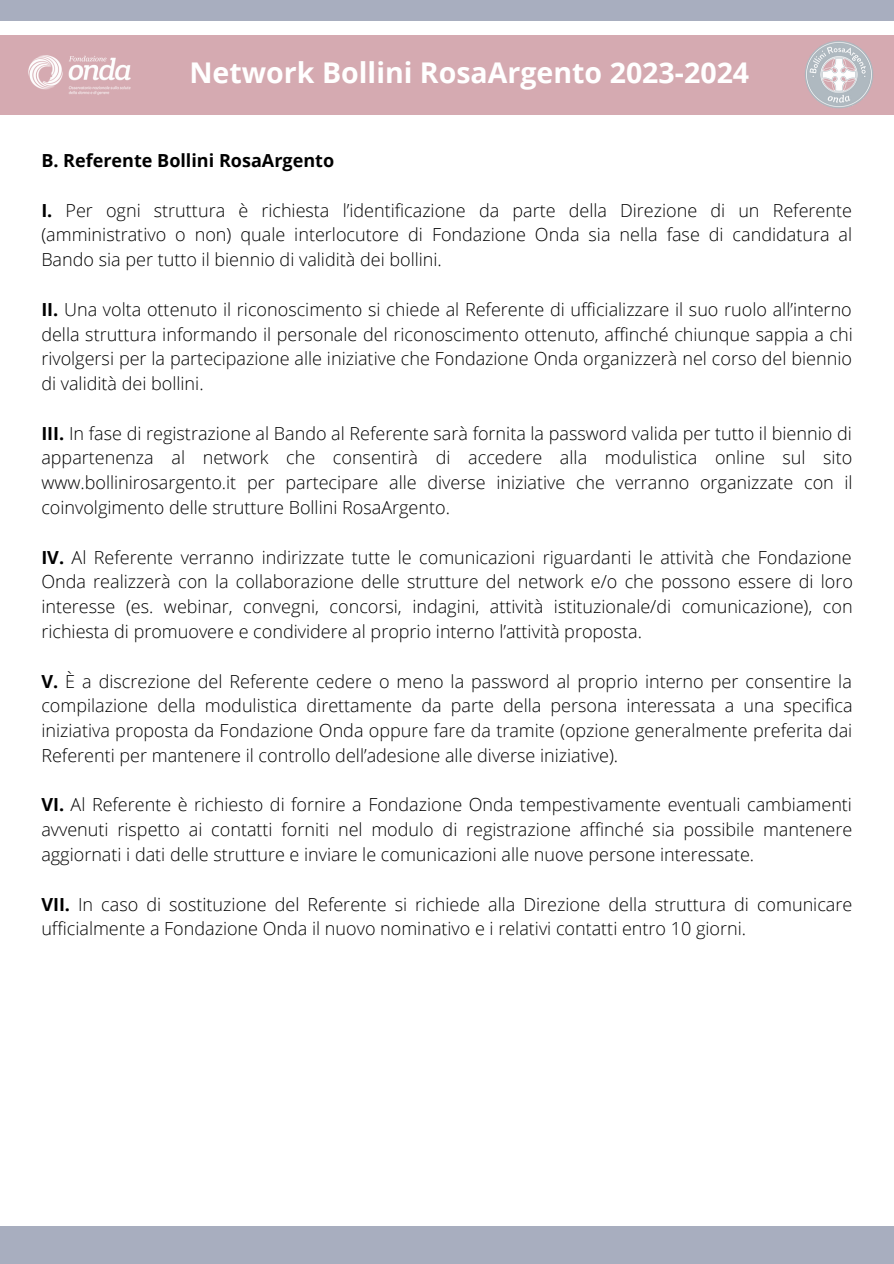
<style>
.page{position:relative;width:894px;height:1264px;background:#fff}
.page>*{position:absolute;margin:0;border:0;box-sizing:border-box;transform-origin:0 0}
.t1{font:700 28.5px "Open Sans";color:#fff}
.t2{font:300 18px/24.8px "Open Sans";color:#000;text-align:justify}
.t3{font:700 18px "Open Sans";color:#000}
.s1{font-weight:700}
</style>
<div class="page">
<div style="left:0;top:1226px;width:893px;height:37px;background:#a8aebf"></div>
<div style="left:0;top:0;width:893px;height:21px;background:#a8aebf"></div>
<div style="left:0;top:35px;width:893px;height:80px;background:#d5aab1"></div>
<img style="left:28px;top:55px;width:103px;height:40px">
<img style="left:805px;top:40px;width:68px;height:69px">
<p class="t1" style="left:189px;top:53px;width:561px">Network Bollini RosaArgento 2023-2024</p>
<p class="t3" style="left:41px;top:148px;width:294px">B. Referente Bollini RosaArgento</p>
<p class="t2" style="left:41px;top:197px;width:812px"><span class="s1">I.</span> Per ogni struttura è richiesta l’identificazione da parte della Direzione di un Referente (amministrativo o non) quale interlocutore di Fondazione Onda sia nella fase di candidatura al Bando sia per tutto il biennio di validità dei bollini.</p>
<p class="t2" style="left:41px;top:296px;width:812px"><span class="s1">II.</span> Una volta ottenuto il riconoscimento si chiede al Referente di ufficializzare il suo ruolo all’interno della struttura informando il personale del riconoscimento ottenuto, affinché chiunque sappia a chi rivolgersi per la partecipazione alle iniziative che Fondazione Onda organizzerà nel corso del biennio di validità dei bollini.</p>
<p class="t2" style="left:41px;top:420px;width:812px"><span class="s1">III.</span> In fase di registrazione al Bando al Referente sarà fornita la password valida per tutto il biennio di appartenenza al network che consentirà di accedere alla modulistica online sul sito www.bollinirosargento.it per partecipare alle diverse iniziative che verranno organizzate con il coinvolgimento delle strutture Bollini RosaArgento.</p>
<p class="t2" style="left:41px;top:544px;width:812px"><span class="s1">IV.</span> Al Referente verranno indirizzate tutte le comunicazioni riguardanti le attività che Fondazione Onda realizzerà con la collaborazione delle strutture del network e/o che possono essere di loro interesse (es. webinar, convegni, concorsi, indagini, attività istituzionale/di comunicazione), con richiesta di promuovere e condividere al proprio interno l’attività proposta.</p>
<p class="t2" style="left:41px;top:668px;width:812px"><span class="s1">V.</span> È a discrezione del Referente cedere o meno la password al proprio interno per consentire la compilazione della modulistica direttamente da parte della persona interessata a una specifica iniziativa proposta da Fondazione Onda oppure fare da tramite (opzione generalmente preferita dai Referenti per mantenere il controllo dell’adesione alle diverse iniziative).</p>
<p class="t2" style="left:41px;top:792px;width:812px"><span class="s1">VI.</span> Al Referente è richiesto di fornire a Fondazione Onda tempestivamente eventuali cambiamenti avvenuti rispetto ai contatti forniti nel modulo di registrazione affinché sia possibile mantenere aggiornati i dati delle strutture e inviare le comunicazioni alle nuove persone interessate.</p>
<p class="t2" style="left:41px;top:891px;width:812px"><span class="s1">VII.</span> In caso di sostituzione del Referente si richiede alla Direzione della struttura di comunicare ufficialmente a Fondazione Onda il nuovo nominativo e i relativi contatti entro 10 giorni.</p>
</div>
